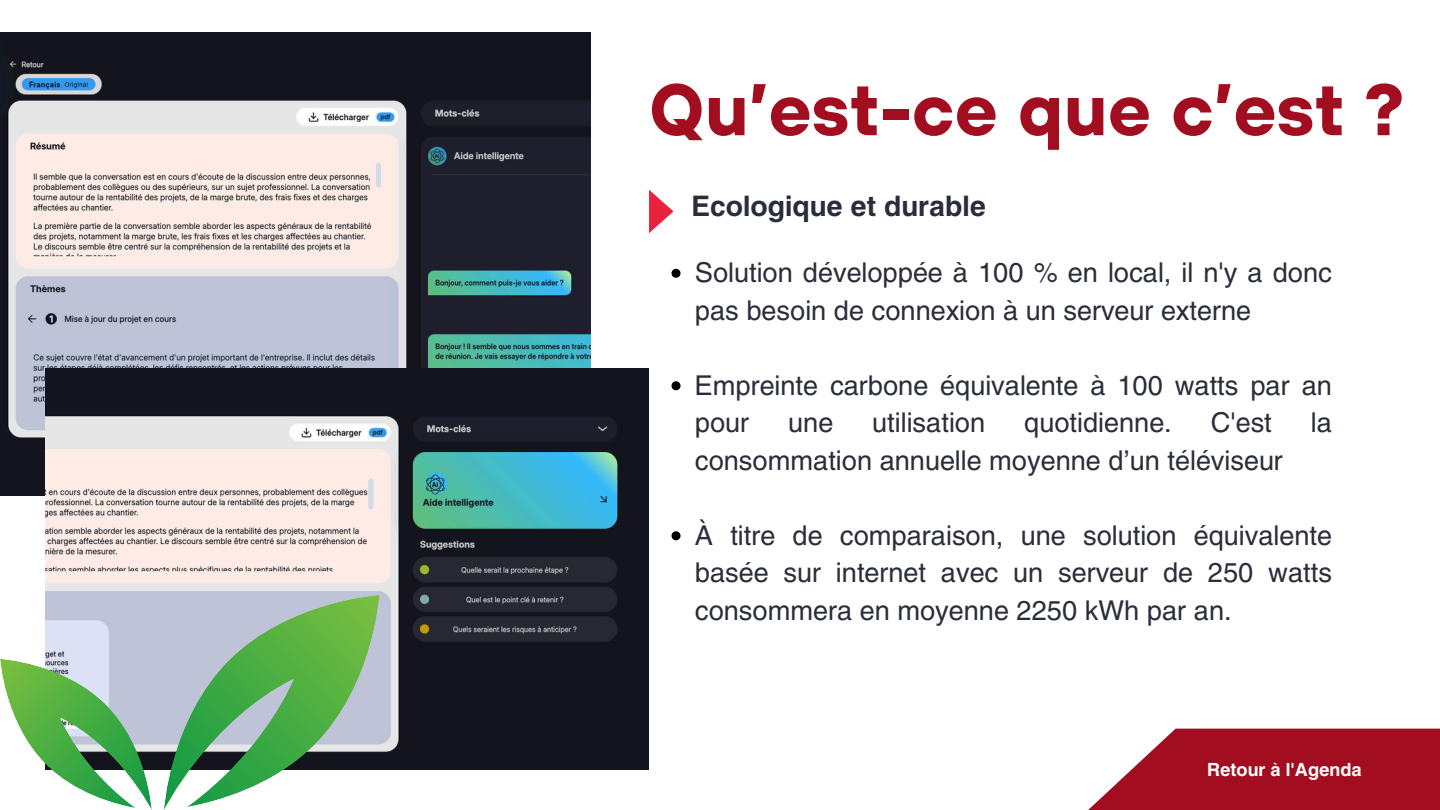
<style>
.page{position:relative;width:1440px;height:810px;background:#fff}
.page>*{position:absolute;margin:0;border:0;box-sizing:border-box;transform-origin:0 0}
.t1{font:700 73px "TT Hoves";color:#a20e20}
.t2{font:700 28px "Helios";color:#2a2e3a}
.t3{font:27px/37.5px "Helios";color:#2a2e3a}
.t4{font:700 18px "Helios";color:#fff}
</style>
<div class="page">
<svg style="left:1088px;top:729px;width:352px;height:81px;background:#ad2b3b"></svg>
<img style="left:0;top:33px;width:591px;height:463px">
<img style="left:45px;top:369px;width:604px;height:401px">
<svg style="left:649px;top:190px;width:25px;height:43px"></svg>
<svg style="left:164px;top:595px;width:215px;height:215px;background:#8dba93"></svg>
<svg style="left:0;top:659px;width:152px;height:151px"></svg>
<svg style="left:672px;top:269px;width:9px;height:9px"></svg>
<svg style="left:672px;top:381px;width:9px;height:9px"></svg>
<svg style="left:672px;top:531px;width:9px;height:9px"></svg>
<p class="t1" style="left:649px;top:62px;width:756px">Qu’est-ce que c’est ?</p>
<p class="t2" style="left:691px;top:188px;width:296px">Ecologique et durable</p>
<p class="t3" style="left:695px;top:253px;width:639px">Solution développée à 100 % en local, il n'y a donc pas besoin de connexion à un serveur externe</p>
<h1 class="t3" style="left:695px;top:366px;width:639px">Empreinte carbone équivalente à 100 watts par an pour</h1>
<h1 class="t3" style="left:788px;top:403px;width:47px">une</h1>
<h1 class="t3" style="left:872px;top:403px;width:114px">utilisation</h1>
<h1 class="t3" style="left:1024px;top:403px;width:149px">quotidienne.</h1>
<h1 class="t3" style="left:1211px;top:403px;width:63px">C'est</h1>
<h1 class="t3" style="left:1311px;top:403px;width:23px">la</h1>
<h1 class="t3" style="left:695px;top:441px;width:590px">consommation annuelle moyenne d’un téléviseur</h1>
<p class="t3" style="left:695px;top:516px;width:639px;text-align:justify">À titre de comparaison, une solution équivalente basée sur internet avec un serveur de 250 watts consommera en moyenne 2250 kWh par an.</p>
<p class="t4" style="left:1207px;top:758px;width:156px">Retour à l'Agenda</p>
</div>
